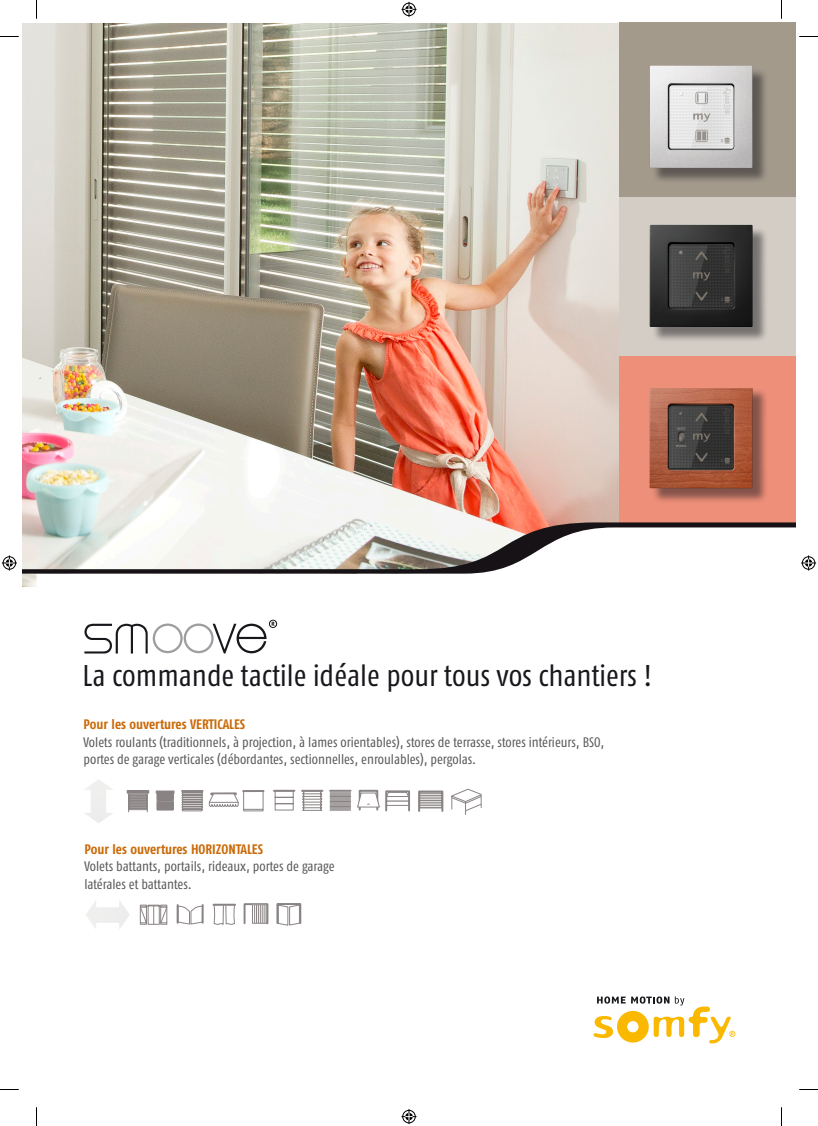
<style>
.page{position:relative;width:818px;height:1126px;background:#fff}
.page>*{position:absolute;margin:0;border:0;box-sizing:border-box;transform-origin:0 0}
.t1{font:30px "Fago Co";letter-spacing:-.005em;color:#1a171c}
.t2{font:13.75px/17.5px "Fago Co";color:#58585a}
.t3{font:700 13.75px "Fago Co";letter-spacing:-.005em;color:#ca6907}
</style>
<div class="page">
<img style="left:22px;top:23px;width:597px;height:563px">
<div style="left:619px;top:335px;width:176px;height:199px;background:#ee8f79"></div>
<div style="left:650px;top:388px;width:116px;height:115px;background:#1a171c;opacity:.5"></div>
<img style="left:649px;top:388px;width:103px;height:100px">
<img style="left:669px;top:405px;width:64px;height:64px">
<div style="left:619px;top:169px;width:176px;height:186px;background:#d3cdc5"></div>
<div style="left:650px;top:227px;width:116px;height:115px;background:#1a171c;opacity:.5"></div>
<img style="left:649px;top:224px;width:103px;height:103px">
<img style="left:669px;top:244px;width:64px;height:64px">
<svg style="left:36px;top:573px;width:700px;height:471px"></svg>
<svg style="left:22px;top:522px;width:773px;height:51px"></svg>
<svg style="left:592px;top:996px;width:142px;height:47px"></svg>
<div style="left:619px;top:22px;width:176px;height:175px;background:#a39a8c"></div>
<div style="left:650px;top:68px;width:116px;height:115px;background:#1a171c;opacity:.5"></div>
<img style="left:649px;top:66px;width:103px;height:102px">
<img style="left:669px;top:85px;width:64px;height:64px">
<svg style="left:84px;top:619px;width:193px;height:34px"></svg>
<svg style="left:213px;top:903px;width:22px;height:80px"></svg>
<svg style="left:176px;top:904px;width:27px;height:20px"></svg>
<svg style="left:85px;top:899px;width:45px;height:30px"></svg>
<svg style="left:140px;top:904px;width:27px;height:20px"></svg>
<div style="left:243px;top:903px;width:25px;height:21px;border:2px solid #898483"></div>
<div style="left:252px;top:904px;width:15px;height:19px;border:1px solid #898483"></div>
<svg style="left:254px;top:904px;width:13px;height:19px"></svg>
<div style="left:276px;top:902px;width:25px;height:22px;border:2px solid #898483"></div>
<svg style="left:277px;top:904px;width:23px;height:21px"></svg>
<svg style="left:83px;top:779px;width:31px;height:44px"></svg>
<hr style="left:274px;top:789px;width:20px;height:2px;background:#898483">
<svg style="left:274px;top:791px;width:19px;height:19px"></svg>
<hr style="left:302px;top:789px;width:20px;height:2px;background:#898483">
<svg style="left:301px;top:790px;width:22px;height:21px"></svg>
<hr style="left:330px;top:789px;width:20px;height:2px;background:#898483">
<svg style="left:330px;top:792px;width:20px;height:18px"></svg>
<div style="left:358px;top:789px;width:20px;height:21px;border:2px solid #898483"></div>
<div style="left:182px;top:791px;width:20px;height:20px;border:1px solid #898483"></div>
<svg style="left:179px;top:791px;width:24px;height:19px"></svg>
<hr style="left:182px;top:790px;width:20px;height:2px;background:#898483">
<div style="left:128px;top:791px;width:19px;height:21px;border:1px solid #898483"></div>
<svg style="left:129px;top:793px;width:18px;height:16px"></svg>
<div style="left:127px;top:790px;width:22px;height:3px;border:1px solid #898483"></div>
<div style="left:243px;top:791px;width:20px;height:20px;border:1px solid #898483"></div>
<hr style="left:243px;top:790px;width:20px;height:2px;background:#898483">
<hr style="left:211px;top:792px;width:24px;height:3px;background:#898483">
<svg style="left:209px;top:793px;width:54px;height:17px"></svg>
<div style="left:385px;top:790px;width:25px;height:21px;border:2px solid #898483"></div>
<svg style="left:356px;top:791px;width:53px;height:16px"></svg>
<svg style="left:450px;top:788px;width:32px;height:27px"></svg>
<div style="left:418px;top:790px;width:25px;height:21px;border:2px solid #898483"></div>
<div style="left:419px;top:791px;width:23px;height:17px;border:1px solid #898483"></div>
<svg style="left:419px;top:793px;width:23px;height:13px"></svg>
<div style="left:157px;top:792px;width:16px;height:18px;border:1px solid #898483"></div>
<hr style="left:156px;top:790px;width:18px;height:3px;background:#898483">
<svg style="left:157px;top:793px;width:16px;height:16px"></svg>
<svg style="left:0;top:36px;width:19px;height:1px"></svg>
<svg style="left:799px;top:36px;width:18px;height:1px"></svg>
<svg style="left:0;top:1089px;width:19px;height:1px"></svg>
<svg style="left:799px;top:1089px;width:18px;height:1px"></svg>
<svg style="left:36px;top:0;width:1px;height:19px"></svg>
<svg style="left:36px;top:1107px;width:1px;height:18px"></svg>
<svg style="left:401px;top:2px;width:15px;height:15px"></svg>
<svg style="left:401px;top:1109px;width:15px;height:14px"></svg>
<svg style="left:2px;top:555px;width:15px;height:15px"></svg>
<svg style="left:801px;top:555px;width:14px;height:15px"></svg>
<h1 class="t1" style="left:83px;top:658px;width:570px">La commande tactile idéale pour tous vos chantiers !</h1>
<p class="t3" style="left:83px;top:716px;width:163px">Pour les ouvertures verticales</p>
<p class="t2" style="left:83px;top:733px;width:522px">Volets roulants (traditionnels, à projection, à lames orientables), stores de terrasse, stores intérieurs, BSO, portes de garage verticales (débordantes, sectionnelles, enroulables), pergolas.</p>
<p class="t3" style="left:84px;top:840px;width:180px">Pour les ouvertures horizontales</p>
<p class="t2" style="left:84px;top:857px;width:251px">Volets battants, portails, rideaux, portes de garage latérales et battantes.</p>
</div>
